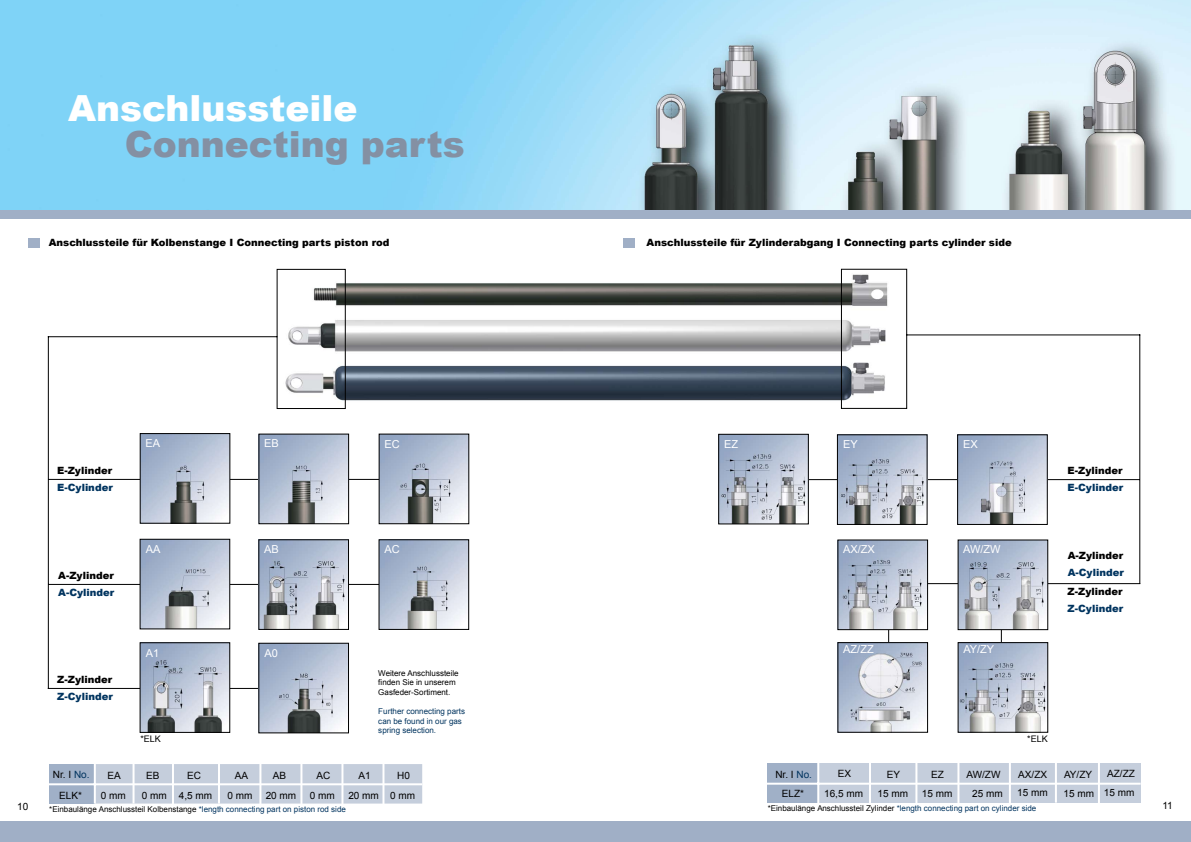
<style>
.page{position:relative;width:1191px;height:842px;background:#fff}
.page>*{position:absolute;margin:0;border:0;box-sizing:border-box;transform-origin:0 0}
.t1{font:900 36px "Arial";color:#8490a3}
.t2{font:900 36px "Arial";color:#fff}
.t3{font:11px "Arial";color:#fff}
.t4{font:900 10px "Arial";color:#000}
.t5{font:10px/20px "Arial";color:#000;text-align:center}
.t6{font:900 10px "Arial";color:#01345f}
.t7{font:9px "Arial";color:#000}
.t8{font:8px/9.6px "Arial";color:#000}
.t9{font:8px "Arial";color:#00335f}
.t10{font:8px/9.6px "Arial";color:#01345f}
.s1{color:#00335f}
.s2{color:#000}
</style>
<div class="page">
<div style="left:0;top:207px;width:1191px;height:11px;background:#a0afc6"></div>
<img style="left:0;top:0;width:1191px;height:209px">
<div style="left:0;top:822px;width:1191px;height:20px;background:#a0afc6"></div>
<div style="left:28px;top:239px;width:12px;height:9px;background:#a0afc6"></div>
<div style="left:624px;top:239px;width:11px;height:9px;background:#a0afc6"></div>
<svg style="left:47px;top:268px;width:1094px;height:422px"></svg>
<img style="left:142px;top:435px;width:86px;height:87px">
<div style="left:140px;top:433px;width:90px;height:91px;border:1px solid #000"></div>
<img style="left:260px;top:436px;width:87px;height:86px">
<div style="left:258px;top:434px;width:91px;height:90px;border:1px solid #000"></div>
<img style="left:380px;top:436px;width:87px;height:86px">
<img style="left:142px;top:541px;width:86px;height:86px">
<div style="left:140px;top:539px;width:90px;height:90px;border:1px solid #000"></div>
<img style="left:260px;top:541px;width:87px;height:87px">
<div style="left:258px;top:539px;width:91px;height:91px;border:1px solid #000"></div>
<img style="left:380px;top:541px;width:87px;height:87px">
<div style="left:378px;top:539px;width:91px;height:91px;border:1px solid #000"></div>
<img style="left:142px;top:644px;width:86px;height:87px">
<div style="left:140px;top:642px;width:90px;height:91px;border:1px solid #000"></div>
<img style="left:260px;top:645px;width:87px;height:86px">
<div style="left:258px;top:643px;width:91px;height:90px;border:1px solid #000"></div>
<img style="left:720px;top:436px;width:87px;height:86px">
<div style="left:718px;top:434px;width:91px;height:90px;border:1px solid #000"></div>
<img style="left:839px;top:436px;width:86px;height:87px">
<div style="left:837px;top:434px;width:90px;height:91px;border:1px solid #000"></div>
<img style="left:959px;top:436px;width:86px;height:87px">
<div style="left:957px;top:434px;width:90px;height:91px;border:1px solid #000"></div>
<img style="left:839px;top:541px;width:87px;height:87px">
<div style="left:837px;top:539px;width:91px;height:91px;border:1px solid #000"></div>
<img style="left:959px;top:541px;width:87px;height:87px">
<div style="left:957px;top:539px;width:91px;height:91px;border:1px solid #000"></div>
<img style="left:839px;top:644px;width:87px;height:87px">
<div style="left:837px;top:642px;width:91px;height:91px;border:1px solid #000"></div>
<img style="left:959px;top:644px;width:87px;height:87px">
<div style="left:957px;top:642px;width:91px;height:91px;border:1px solid #000"></div>
<div style="left:767px;top:763px;width:51px;height:40px;background:#a0b0c7"></div>
<div style="left:818px;top:763px;width:322px;height:40px;background:#c5cedc"></div>
<hr style="left:869px;top:759px;width:2px;height:44px;background:#fff">
<hr style="left:764px;top:783px;width:376px;height:2px;background:#fff">
<hr style="left:817px;top:759px;width:2px;height:44px;background:#fff">
<hr style="left:915px;top:759px;width:2px;height:46px;background:#fff">
<hr style="left:957px;top:762px;width:2px;height:41px;background:#fff">
<hr style="left:1009px;top:761px;width:2px;height:42px;background:#fff">
<hr style="left:1055px;top:761px;width:2px;height:42px;background:#fff">
<hr style="left:1098px;top:762px;width:2px;height:42px;background:#fff">
<div style="left:49px;top:764px;width:45px;height:39px;background:#a0b0c7"></div>
<div style="left:96px;top:764px;width:326px;height:39px;background:#c5cedc"></div>
<hr style="left:132px;top:759px;width:2px;height:44px;background:#fff">
<hr style="left:46px;top:783px;width:376px;height:2px;background:#fff">
<hr style="left:172px;top:760px;width:2px;height:46px;background:#fff">
<hr style="left:218px;top:763px;width:2px;height:40px;background:#fff">
<hr style="left:259px;top:763px;width:2px;height:41px;background:#fff">
<hr style="left:300px;top:762px;width:2px;height:42px;background:#fff">
<hr style="left:341px;top:763px;width:2px;height:42px;background:#fff">
<hr style="left:382px;top:763px;width:2px;height:42px;background:#fff">
<h1 class="t2" style="left:68px;top:82px;width:291px">Anschlussteile</h1>
<h1 class="t1" style="left:125px;top:118px;width:341px">Connecting parts</h1>
<p class="t4" style="left:49px;top:235px;width:342px">Anschlussteile für Kolbenstange I Connecting parts piston rod</p>
<p class="t4" style="left:646px;top:235px;width:366px">Anschlussteile für Zylinderabgang I Connecting parts cylinder side</p>
<p class="t4" style="left:57px;top:463px;width:56px">E-Zylinder</p>
<p class="t6" style="left:57px;top:480px;width:57px">E-Cylinder</p>
<p class="t4" style="left:58px;top:568px;width:57px">A-Zylinder</p>
<p class="t6" style="left:58px;top:585px;width:58px">A-Cylinder</p>
<p class="t4" style="left:57px;top:672px;width:56px">Z-Zylinder</p>
<p class="t6" style="left:57px;top:689px;width:57px">Z-Cylinder</p>
<p class="t3" style="left:146px;top:436px;width:16px">EA</p>
<p class="t3" style="left:264px;top:436px;width:16px">EB</p>
<p class="t3" style="left:384px;top:437px;width:17px">EC</p>
<p class="t3" style="left:724px;top:437px;width:16px">EZ</p>
<p class="t3" style="left:843px;top:437px;width:16px">EY</p>
<p class="t3" style="left:963px;top:437px;width:16px">EX</p>
<p class="t4" style="left:1067px;top:463px;width:56px">E-Zylinder</p>
<p class="t6" style="left:1067px;top:480px;width:57px">E-Cylinder</p>
<p class="t3" style="left:146px;top:542px;width:16px">AA</p>
<p class="t3" style="left:264px;top:542px;width:16px">AB</p>
<p class="t3" style="left:384px;top:542px;width:17px">AC</p>
<p class="t3" style="left:146px;top:646px;width:15px">A1</p>
<p class="t3" style="left:264px;top:646px;width:15px">A0</p>
<p class="t3" style="left:843px;top:542px;width:33px">AX/ZX</p>
<p class="t3" style="left:963px;top:542px;width:39px">AW/ZW</p>
<p class="t3" style="left:843px;top:642px;width:32px">AZ/ZZ</p>
<p class="t3" style="left:963px;top:642px;width:32px">AY/ZY</p>
<p class="t8" style="left:378px;top:668px;width:82px">Weitere Anschlussteile finden Sie in unserem<br>Gasfeder-Sortiment.</p>
<p class="t10" style="left:378px;top:707px;width:88px">Further connecting parts can be found in our gas spring selection.</p>
<p class="t7" style="left:140px;top:733px;width:22px">*ELK</p>
<p class="t7" style="left:1027px;top:733px;width:22px">*ELK</p>
<p class="t4" style="left:1067px;top:548px;width:57px">A-Zylinder</p>
<p class="t6" style="left:1067px;top:565px;width:58px">A-Cylinder</p>
<p class="t4" style="left:1067px;top:585px;width:56px">Z-Zylinder</p>
<p class="t6" style="left:1067px;top:602px;width:57px">Z-Cylinder</p>
<p class="t5" style="left:837px;top:764px;width:15px">EX</p>
<p class="t5" style="left:886px;top:764px;width:15px">EY</p>
<p class="t5" style="left:931px;top:764px;width:14px">EZ</p>
<p class="t5" style="left:966px;top:765px;width:36px">AW/ZW</p>
<p class="t5" style="left:1018px;top:765px;width:30px">AX/ZX</p>
<p class="t5" style="left:1064px;top:765px;width:30px">AY/ZY</p>
<p class="t5" style="left:1107px;top:764px;width:29px">AZ/ZZ</p>
<p class="t5" style="left:972px;top:783px;width:32px">25 mm</p>
<p class="t5" style="left:1017px;top:783px;width:32px">15 mm</p>
<p class="t5" style="left:1063px;top:783px;width:72px">15 mm 15 mm</p>
<p class="t5" style="left:53px;top:765px;width:38px">Nr. I <span class="s1">No.</span></p>
<p class="t5" style="left:775px;top:765px;width:38px">Nr. I <span class="s1">No.</span></p>
<p class="t5" style="left:107px;top:765px;width:15px">EA</p>
<p class="t5" style="left:146px;top:766px;width:15px">EB</p>
<p class="t5" style="left:187px;top:766px;width:15px">EC</p>
<p class="t5" style="left:235px;top:766px;width:15px">AA</p>
<p class="t5" style="left:273px;top:766px;width:15px">AB</p>
<p class="t5" style="left:317px;top:766px;width:15px">AC</p>
<p class="t5" style="left:358px;top:766px;width:14px">A1</p>
<p class="t5" style="left:227px;top:786px;width:26px">0 mm</p>
<p class="t5" style="left:266px;top:786px;width:32px">20 mm</p>
<p class="t5" style="left:310px;top:785px;width:26px">0 mm</p>
<p class="t5" style="left:348px;top:786px;width:32px">20 mm</p>
<p class="t5" style="left:390px;top:766px;width:26px">H0<br>0 mm</p>
<p class="t5" style="left:824px;top:783px;width:40px">16,5 mm</p>
<p class="t5" style="left:877px;top:784px;width:32px">15 mm</p>
<p class="t5" style="left:921px;top:783px;width:32px">15 mm</p>
<p class="t5" style="left:782px;top:784px;width:24px">ELZ*</p>
<p class="t9" style="left:767px;top:803px;width:270px"><span class="s2">*Einbaulänge Anschlussteil Zylinder</span> *length connecting part on cylinder side</p>
<p class="t5" style="left:59px;top:786px;width:24px">ELK*</p>
<p class="t8" style="left:49px;top:804px;width:298px">*Einbaulänge Anschlussteil Kolbenstange <span class="s1">*length connecting part on piston rod side</span></p>
<p class="t5" style="left:101px;top:786px;width:26px">0 mm</p>
<p class="t5" style="left:142px;top:786px;width:72px">0 mm 4,5 mm</p>
<p class="t5" style="left:17px;top:796px;width:13px">10</p>
<p class="t5" style="left:1162px;top:796px;width:12px">11</p>
</div>
